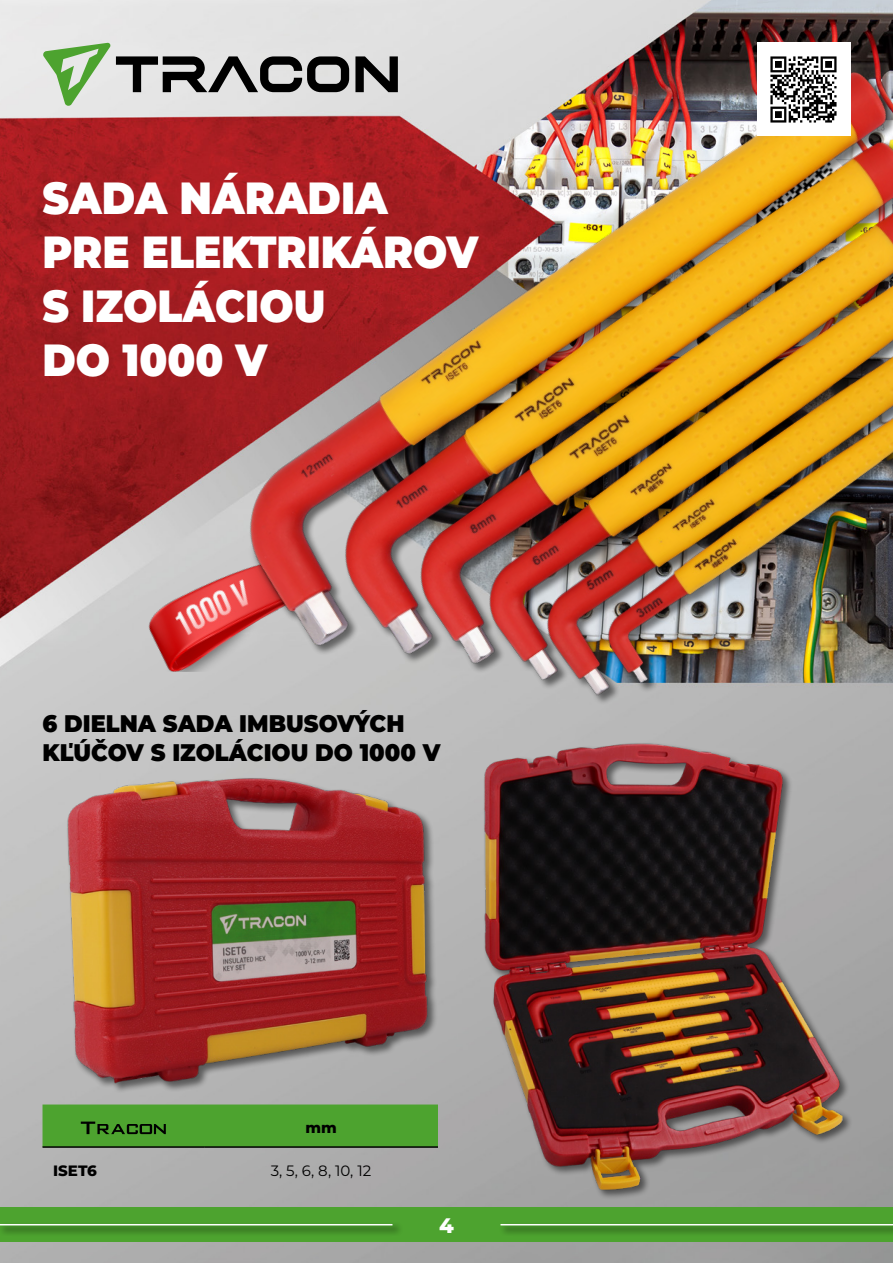
<style>
.page{position:relative;width:893px;height:1263px;background:#fff}
.page>*{position:absolute;margin:0;border:0;box-sizing:border-box;transform-origin:0 0}
.t1{font:900 45px/54px "Montserrat";color:#fff;scale:.9 1}
.t2{font:900 24px/28.8px "Montserrat";color:#000;scale:.94 1}
.t3{font:800 21px "Montserrat";color:#fff}
.t4{font:15px "Montserrat";color:#000}
.t5{font:800 15px "Montserrat";color:#000}
</style>
<div class="page">
<img style="left:0;top:0;width:893px;height:1263px">
<div style="left:0;top:1208px;width:893px;height:34px;background:#4da32f"></div>
<svg style="left:43px;top:43px;width:306px;height:64px;background:#b4bfb0"></svg>
<div style="left:0;top:1221px;width:403px;height:16px;background:#000;opacity:.5"></div>
<hr style="left:0;top:1224px;width:392px;height:1px;background:#fff">
<div style="left:498px;top:1221px;width:395px;height:16px;background:#000;opacity:.5"></div>
<hr style="left:500px;top:1224px;width:393px;height:1px;background:#fff">
<img style="left:96px;top:479px;width:111px;height:193px">
<hr style="left:43px;top:1146px;width:161px;height:2px;background:#000">
<hr style="left:204px;top:1146px;width:234px;height:2px;background:#000">
<svg style="left:43px;top:1104px;width:395px;height:43px;background:#4b9c2e"></svg>
<div style="left:482px;top:741px;width:371px;height:459px;background:#000;opacity:.5"></div>
<img style="left:476px;top:835px;width:374px;height:356px">
<img style="left:57px;top:770px;width:380px;height:322px">
<img style="left:207px;top:51px;width:686px;height:784px">
<img style="left:757px;top:43px;width:93px;height:93px">
<h1 class="t1" style="left:43px;top:168px;width:486px">SADA NÁRADIA<br>PRE ELEKTRIKÁROV<br>S IZOLÁCIOU<br>DO 1000 V</h1>
<p class="t2" style="left:43px;top:708px;width:425px">6 DIELNA SADA IMBUSOVÝCH<br>KĽÚČOV S IZOLÁCIOU DO 1000 V</p>
<p class="t5" style="left:305px;top:1116px;width:33px">mm</p>
<p class="t5" style="left:53px;top:1159px;width:45px">ISET6</p>
<p class="t4" style="left:271px;top:1160px;width:102px">3, 5, 6, 8, 10, 12</p>
<p class="t3" style="left:439px;top:1210px;width:16px">4</p>
</div>
